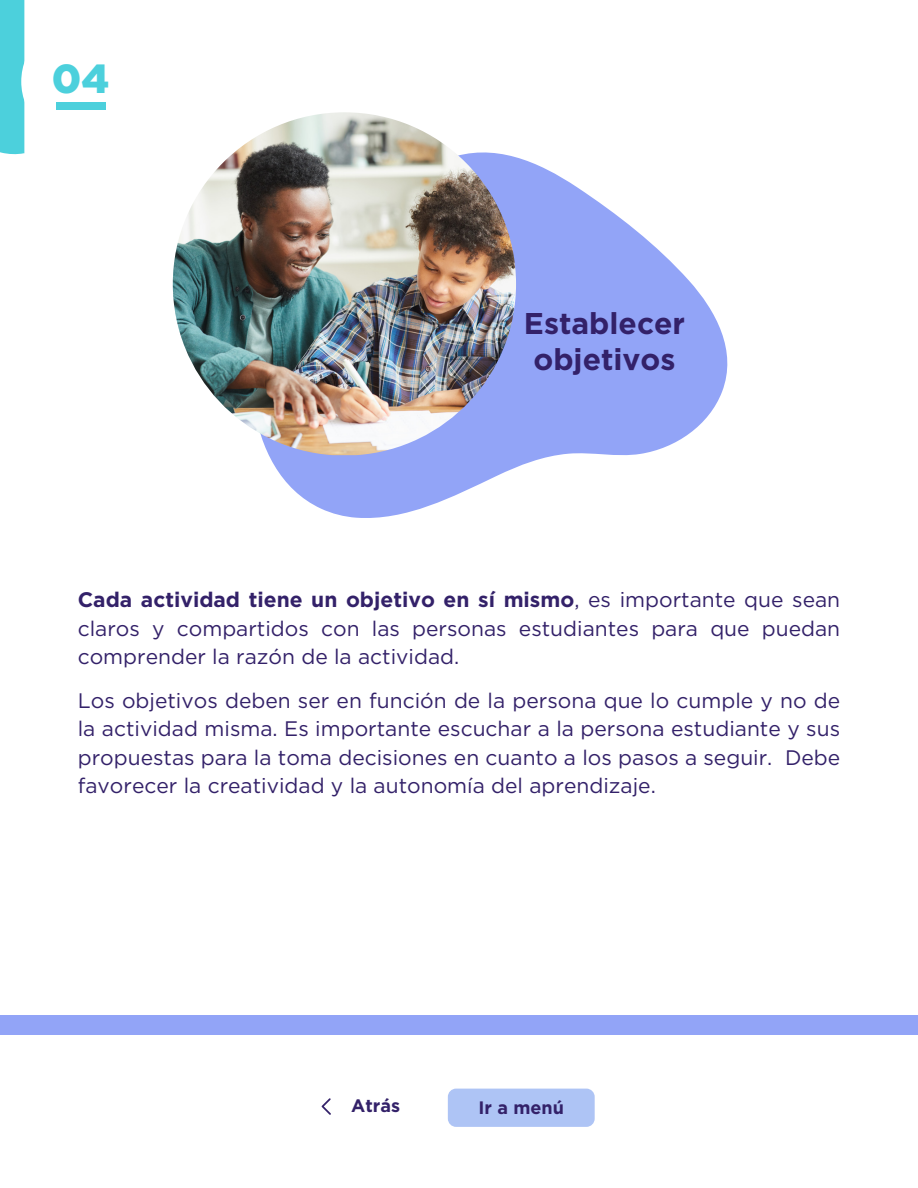
<style>
.page{position:relative;width:918px;height:1188px;background:#fff}
.page>*{position:absolute;margin:0;border:0;box-sizing:border-box;transform-origin:0 0}
.t1{font:900 40.5px "Gotham";color:#4cd0dc}
.t2{font:700 30px/36px "Gotham";color:#332169;text-align:center}
.t3{font:21px/28.5px "Gotham";color:#332169;text-align:justify}
.t4{font:700 18px "Gotham";color:#332169}
.s1{font-weight:700}
</style>
<div class="page">
<div style="left:448px;top:1089px;width:147px;height:38px;background:#aec4f5;border-radius:8px"></div>
<svg style="left:322px;top:1098px;width:9px;height:17px"></svg>
<div style="left:0;top:0;width:25px;height:155px;background:#4cd0dc"></div>
<svg style="left:260px;top:152px;width:468px;height:366px;fill:#92a4f7"></svg>
<div style="left:0;top:1015px;width:918px;height:19px;background:#92a4f7"></div>
<img style="left:173px;top:112px;width:343px;height:343px;border-radius:168px">
<div style="left:21px;top:21px;width:121px;height:121px;background:#fff;border-radius:50%"></div>
<div style="left:56px;top:103px;width:49px;height:7px;background:#4cd0dc"></div>
<p class="t1" style="left:52px;top:51px;width:59px">04</p>
<p class="t2" style="left:524px;top:306px;width:163px">Establecer objetivos</p>
<p class="t3" style="left:78px;top:585px;width:764px"><span class="s1">Cada actividad tiene un objetivo en sí mismo</span>, es importante que sean claros y compartidos con las personas estudiantes para que puedan comprender la razón de la actividad.</p>
<p class="t3" style="left:78px;top:686px;width:764px">Los objetivos deben ser en función de la persona que lo cumple y no de la actividad misma. Es importante escuchar a la persona estudiante y sus propuestas para la toma decisiones en cuanto a los pasos a seguir. Debe favorecer la creatividad y la autonomía del aprendizaje.</p>
<p class="t4" style="left:351px;top:1094px;width:50px">Atrás</p>
<p class="t4" style="left:478px;top:1096px;width:87px">Ir a menú</p>
</div>
